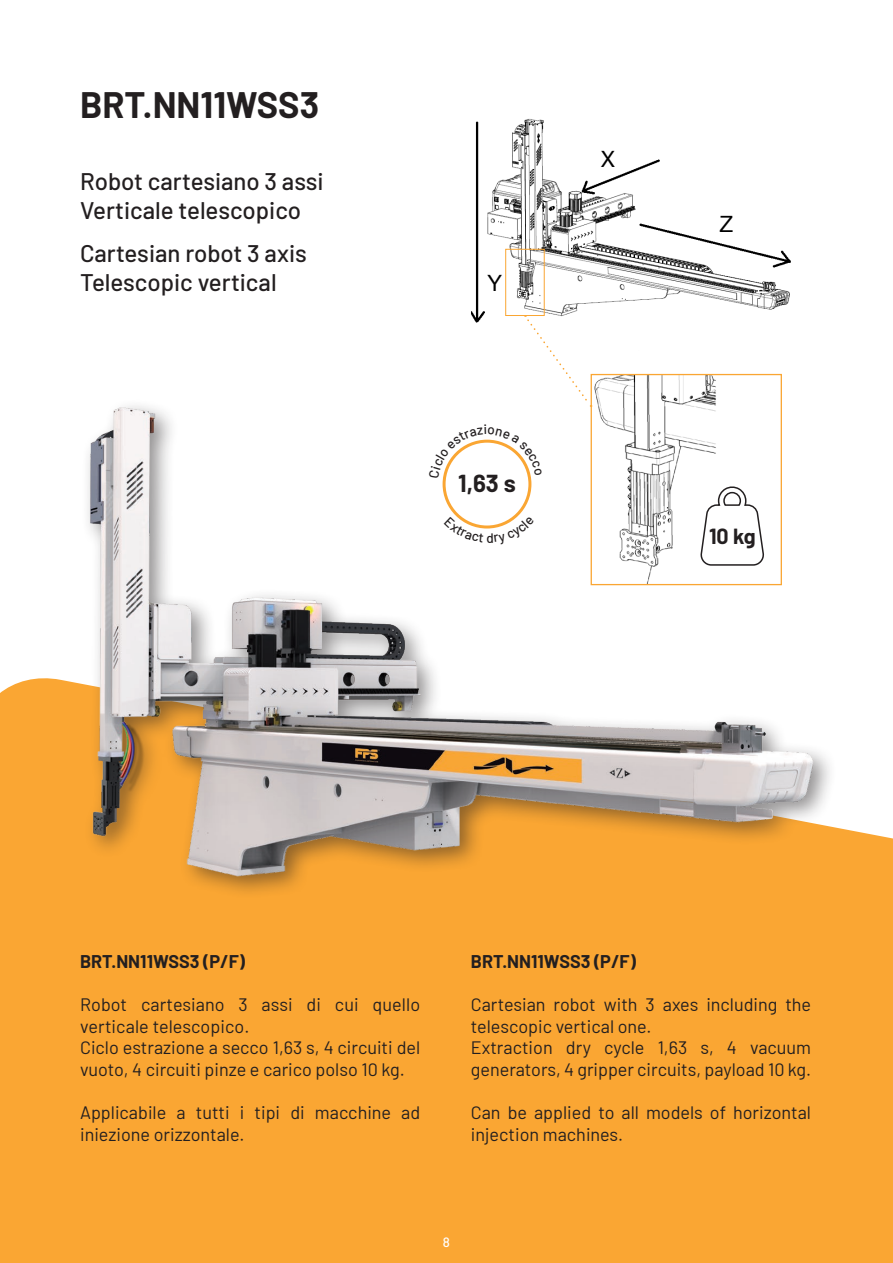
<style>
.page{position:relative;width:893px;height:1263px;background:#fff}
.page>*{position:absolute;margin:0;border:0;box-sizing:border-box;transform-origin:0 0}
.t1{font:700 36px "Barlow";color:#231f20}
.t2{font:500 24px "Barlow";color:#231f20}
.t3{font:700 24px "Barlow";color:#231f20}
.t4{font:22.5px "Helvetica Neue";color:#000}
.t5{font:700 21.3px "Barlow";color:#231f20}
.t6{font:18px/21.6px "Barlow";color:#231f20}
.t7{font:700 18px "Barlow";color:#231f20}
.t8{font:500 13.5px "Barlow";color:#fff}
</style>
<div class="page">
<div style="left:0;top:679px;width:893px;height:584px;background:#faa633"></div>
<img style="left:33px;top:405px;width:810px;height:510px">
<img style="left:472px;top:118px;width:319px;height:205px">
<div style="left:579px;top:128px;width:44px;height:43px;background:#fff"></div>
<div style="left:698px;top:193px;width:43px;height:44px;background:#fff"></div>
<div style="left:480px;top:260px;width:33px;height:44px;background:#fff"></div>
<img style="left:593px;top:376px;width:187px;height:207px">
<div style="left:591px;top:374px;width:191px;height:211px;border:1px solid #faa633"></div>
<div style="left:505px;top:249px;width:40px;height:67px;border:1px solid #faa633"></div>
<svg style="left:525px;top:315px;width:67px;height:92px"></svg>
<div style="left:687px;top:486px;width:88px;height:90px;background:#fff"></div>
<svg style="left:700px;top:484px;width:65px;height:82px"></svg>
<svg style="left:429px;top:425px;width:113px;height:53px"></svg>
<svg style="left:444px;top:517px;width:90px;height:27px"></svg>
<p class="t1" style="left:80px;top:78px;width:241px">BRT.NN11WSS3</p>
<p class="t2" style="left:80px;top:164px;width:245px">Robot cartesiano 3 assi</p>
<p class="t2" style="left:80px;top:193px;width:223px">Verticale telescopico</p>
<p class="t2" style="left:80px;top:236px;width:228px">Cartesian robot 3 axis</p>
<p class="t2" style="left:80px;top:265px;width:198px">Telescopic vertical</p>
<p class="t4" style="left:487px;top:267px;width:16px">Y</p>
<p class="t3" style="left:458px;top:465px;width:59px">1,63 s</p>
<p class="t4" style="left:601px;top:143px;width:15px">X</p>
<p class="t4" style="left:719px;top:208px;width:15px">Z</p>
<p class="t5" style="left:709px;top:520px;width:48px">10 kg</p>
<p class="t7" style="left:80px;top:948px;width:166px">BRT.NN11WSS3 (P/F)</p>
<p class="t6" style="left:80px;top:992px;width:342px">Robot cartesiano 3 assi di cui quello verticale telescopico.</p>
<p class="t6" style="left:80px;top:1036px;width:342px">Ciclo estrazione a secco 1,63 s, 4 circuiti del vuoto, 4 circuiti pinze e carico polso 10 kg.</p>
<p class="t6" style="left:80px;top:1100px;width:342px">Applicabile a tutti i tipi di macchine ad iniezione orizzontale.</p>
<p class="t7" style="left:471px;top:948px;width:166px">BRT.NN11WSS3 (P/F)</p>
<p class="t6" style="left:471px;top:992px;width:342px">Cartesian robot with 3 axes including the telescopic vertical one.</p>
<p class="t6" style="left:471px;top:1036px;width:342px">Extraction dry cycle 1,63 s, 4 vacuum generators, 4 gripper circuits, payload 10 kg.</p>
<p class="t6" style="left:471px;top:1100px;width:342px">Can be applied to all models of horizontal injection machines.</p>
<p class="t8" style="left:443px;top:1232px;width:9px">8</p>
</div>
